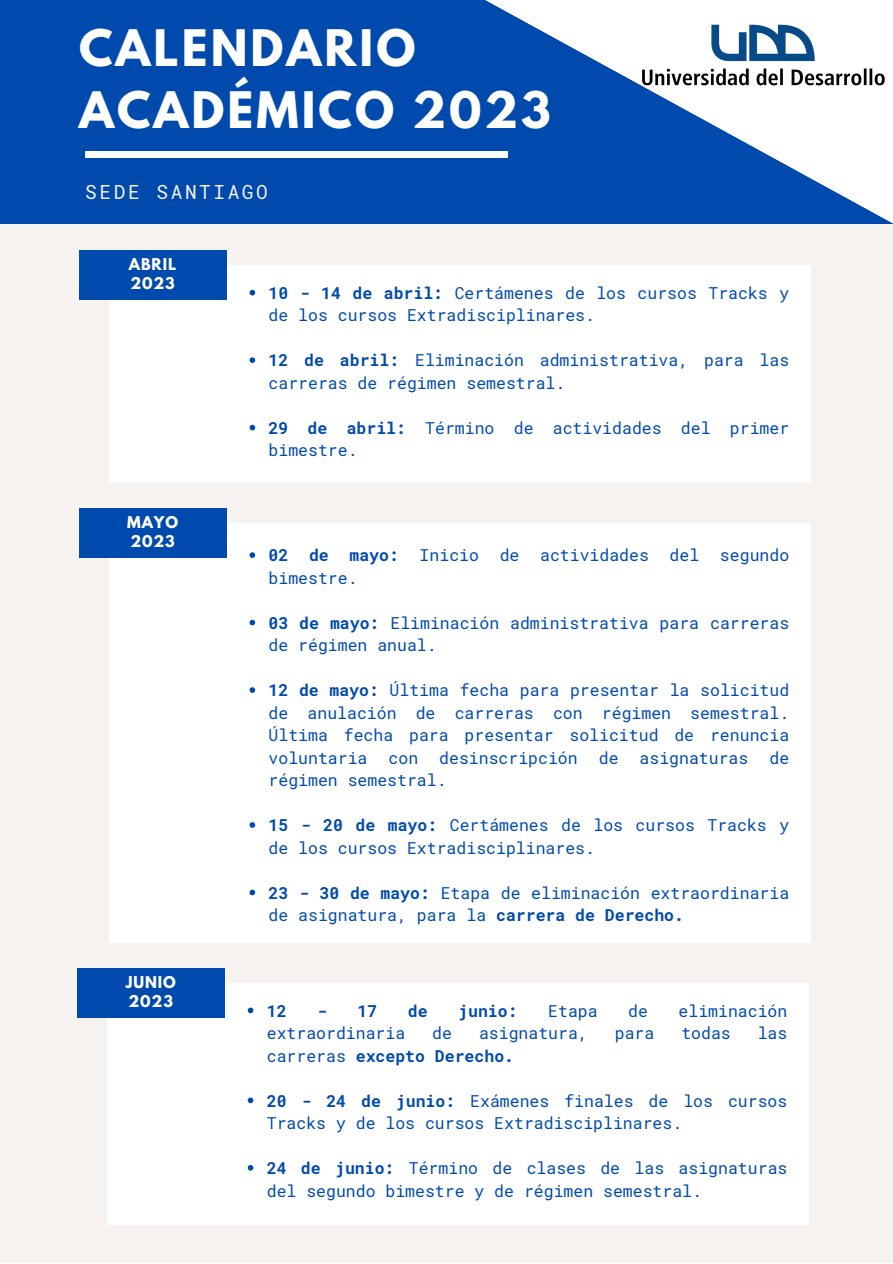
<style>
.page{position:relative;width:893px;height:1264px;background:#fff}
.page>*{position:absolute;margin:0;border:0;box-sizing:border-box;transform-origin:0 0}
.t1{font:700 44.55px/61.8px "League Spartan";letter-spacing:.07em;color:#fff}
.t2{font:19.5px "Roboto Mono";letter-spacing:.13em;color:#f6f2ef}
.t3{font:16.5px/22.5px "Roboto Mono";color:#004aad}
.t4{font:700 16.5px "Roboto Mono";color:#004aad}
.t5{font:700 14.4px "League Spartan";letter-spacing:.06em;color:#fff}
.s1{font-weight:700}
.s2{font-weight:400}
</style>
<div class="page">
<div style="left:0;top:0;width:892px;height:1262px;background:#f6f2ef"></div>
<div style="left:0;top:0;width:892px;height:224px;background:#004aad"></div>
<div style="left:109px;top:265px;width:701px;height:217px;background:#fff"></div>
<div style="left:79px;top:251px;width:147px;height:49px;background:#004aad"></div>
<svg style="left:249px;top:290px;width:6px;height:5px"></svg>
<svg style="left:249px;top:357px;width:6px;height:6px"></svg>
<svg style="left:249px;top:425px;width:6px;height:5px"></svg>
<div style="left:85px;top:151px;width:422px;height:7px;background:#fff"></div>
<svg style="left:485px;top:0;width:407px;height:223px"></svg>
<img style="left:634px;top:12px;width:258px;height:83px">
<div style="left:109px;top:523px;width:701px;height:419px;background:#fff"></div>
<div style="left:79px;top:508px;width:147px;height:50px;background:#004aad"></div>
<svg style="left:249px;top:552px;width:6px;height:6px"></svg>
<svg style="left:249px;top:619px;width:6px;height:6px"></svg>
<svg style="left:249px;top:687px;width:6px;height:6px"></svg>
<svg style="left:249px;top:822px;width:6px;height:5px"></svg>
<svg style="left:249px;top:889px;width:6px;height:6px"></svg>
<div style="left:107px;top:982px;width:701px;height:242px;background:#fff"></div>
<div style="left:77px;top:968px;width:148px;height:49px;background:#004aad"></div>
<svg style="left:248px;top:1007px;width:5px;height:6px"></svg>
<svg style="left:248px;top:1097px;width:5px;height:6px"></svg>
<svg style="left:248px;top:1165px;width:5px;height:5px"></svg>
<p class="t1" style="left:79px;top:23px;width:473px">CALENDARIO<br>ACADÉMICO 2023</p>
<p class="t2" style="left:85px;top:179px;width:184px">SEDE SANTIAGO</p>
<p class="t5" style="left:129px;top:257px;width:49px">ABRIL</p>
<p class="t5" style="left:130px;top:276px;width:46px">2023</p>
<p class="t5" style="left:127px;top:515px;width:52px">MAYO</p>
<p class="t5" style="left:130px;top:534px;width:46px">2023</p>
<p class="t5" style="left:126px;top:974px;width:51px">JUNIO</p>
<p class="t5" style="left:128px;top:993px;width:46px">2023</p>
<p class="t3" style="left:268px;top:281px;width:522px"><span class="s1">10 - 14 de abril:</span> Certámenes de los cursos Tracks y de los cursos Extradisciplinares.</p>
<p class="t3" style="left:268px;top:349px;width:522px"><span class="s1">12 de abril:</span> Eliminación administrativa, para las carreras de régimen semestral.</p>
<p class="t3" style="left:268px;top:416px;width:522px"><span class="s1">29 de abril:</span> Término de actividades del primer bimestre.</p>
<p class="t4" style="left:268px;top:544px;width:21px">02</p>
<p class="t4" style="left:309px;top:544px;width:21px">de</p>
<p class="t4" style="left:349px;top:544px;width:51px">mayo:</p>
<p class="t3" style="left:419px;top:543px;width:61px">Inicio</p>
<p class="t3" style="left:499px;top:543px;width:21px">de</p>
<p class="t3" style="left:540px;top:543px;width:110px">actividades</p>
<p class="t3" style="left:669px;top:543px;width:31px">del</p>
<p class="t3" style="left:720px;top:543px;width:71px">segundo</p>
<p class="t3" style="left:268px;top:566px;width:90px">bimestre.</p>
<p class="t3" style="left:268px;top:611px;width:522px"><span class="s1">03 de mayo:</span> Eliminación administrativa para carreras de régimen anual.</p>
<p class="t3" style="left:268px;top:678px;width:522px;text-align:justify"><span class="s1">12 de mayo:</span> Última fecha para presentar la solicitud de anulación de carreras con régimen semestral.<br>Última fecha para presentar solicitud de renuncia voluntaria</p>
<p class="t3" style="left:388px;top:746px;width:31px">con</p>
<p class="t3" style="left:439px;top:746px;width:140px">desinscripción</p>
<p class="t3" style="left:598px;top:746px;width:21px">de</p>
<p class="t3" style="left:639px;top:746px;width:110px">asignaturas</p>
<p class="t3" style="left:769px;top:746px;width:21px">de</p>
<p class="t3" style="left:268px;top:768px;width:179px">régimen semestral.</p>
<p class="t3" style="left:268px;top:813px;width:522px"><span class="s1">15 - 20 de mayo:</span> Certámenes de los cursos Tracks y de los cursos Extradisciplinares.</p>
<p class="t3" style="left:268px;top:881px;width:522px"><span class="s1">23 - 30 de mayo:</span> Etapa de eliminación extraordinaria de asignatura, para la <span class="s1">carrera de Derecho.</span></p>
<p class="t4" style="left:267px;top:999px;width:21px">12</p>
<p class="t4" style="left:317px;top:999px;width:62px">- 17</p>
<p class="t4" style="left:408px;top:999px;width:21px">de</p>
<p class="t4" style="left:458px;top:999px;width:61px">junio:</p>
<p class="t3" style="left:548px;top:998px;width:51px">Etapa</p>
<p class="t3" style="left:628px;top:998px;width:21px">de</p>
<p class="t3" style="left:678px;top:998px;width:110px">eliminación</p>
<p class="t3" style="left:267px;top:1021px;width:140px">extraordinaria</p>
<p class="t3" style="left:432px;top:1021px;width:21px">de</p>
<p class="t3" style="left:479px;top:1021px;width:110px">asignatura,</p>
<p class="t3" style="left:614px;top:1021px;width:41px">para</p>
<p class="t3" style="left:681px;top:1021px;width:51px">todas</p>
<p class="t3" style="left:757px;top:1021px;width:31px">las</p>
<p class="t4" style="left:267px;top:1044px;width:249px"><span class="s2">carreras</span> excepto Derecho.</p>
<p class="t3" style="left:267px;top:1088px;width:522px"><span class="s1">20 - 24 de junio:</span> Exámenes finales de los cursos<br>Tracks y de los cursos Extradisciplinares.</p>
<p class="t3" style="left:267px;top:1156px;width:522px"><span class="s1">24 de junio:</span> Término de clases de las asignaturas del segundo bimestre y de régimen semestral.</p>
</div>
